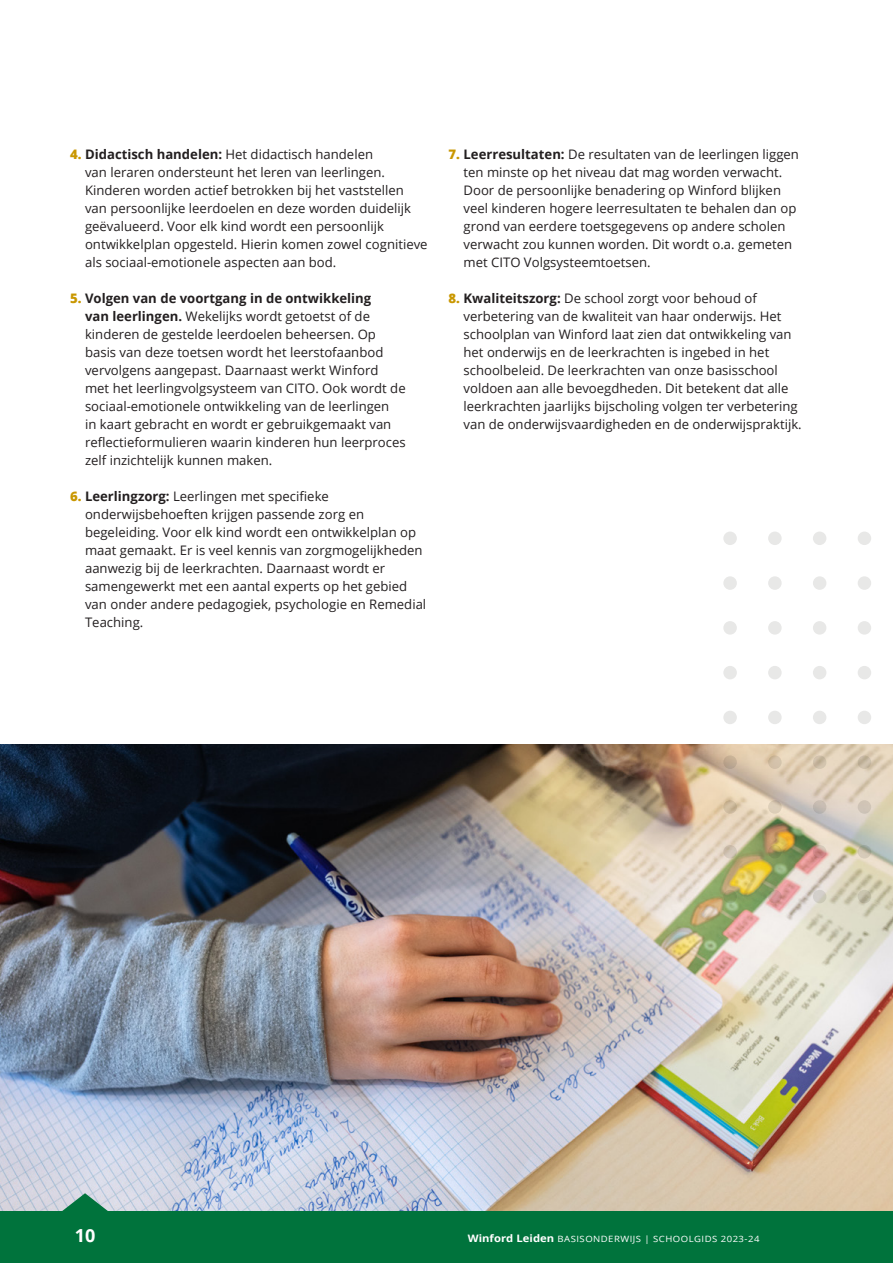
<style>
.page{position:relative;width:893px;height:1263px;background:#fff}
.page>*{position:absolute;margin:0;border:0;box-sizing:border-box;transform-origin:0 0}
.t1{font:700 18px "Open Sans";color:#fff}
.t2{font:13.2px/18px "Open Sans";color:#231f20}
.t3{font:8.7px "Open Sans";letter-spacing:.05em;color:#fff;scale:1.1 1}
.s1{font-weight:800;color:#c99700}
.s2{font-weight:700}
.s3{font-weight:700;font-size:10.2px}
</style>
<div class="page">
<img style="left:0;top:744px;width:893px;height:468px">
<div style="left:858px;top:531px;width:13px;height:14px;background:#e8e8e7;border-radius:50%"></div>
<div style="left:858px;top:576px;width:13px;height:14px;background:#e8e8e7;border-radius:50%"></div>
<div style="left:858px;top:621px;width:13px;height:14px;background:#e8e8e7;border-radius:50%"></div>
<div style="left:858px;top:666px;width:13px;height:13px;background:#e8e8e7;border-radius:50%"></div>
<div style="left:858px;top:711px;width:13px;height:13px;background:#e8e8e7;border-radius:50%"></div>
<svg style="left:858px;top:755px;width:13px;height:14px"></svg>
<div style="left:858px;top:800px;width:13px;height:14px;background:#d0c4b6;border-radius:50%"></div>
<svg style="left:858px;top:845px;width:13px;height:13px"></svg>
<svg style="left:858px;top:890px;width:13px;height:13px"></svg>
<div style="left:813px;top:531px;width:13px;height:14px;background:#e8e8e7;border-radius:50%"></div>
<div style="left:813px;top:576px;width:13px;height:14px;background:#e8e8e7;border-radius:50%"></div>
<div style="left:813px;top:621px;width:13px;height:14px;background:#e8e8e7;border-radius:50%"></div>
<div style="left:813px;top:666px;width:13px;height:13px;background:#e8e8e7;border-radius:50%"></div>
<div style="left:813px;top:711px;width:13px;height:13px;background:#e8e8e7;border-radius:50%"></div>
<svg style="left:813px;top:755px;width:13px;height:14px"></svg>
<svg style="left:813px;top:800px;width:13px;height:14px"></svg>
<svg style="left:813px;top:845px;width:13px;height:13px"></svg>
<svg style="left:813px;top:890px;width:13px;height:13px"></svg>
<div style="left:768px;top:531px;width:14px;height:14px;background:#e8e8e7;border-radius:50%"></div>
<div style="left:768px;top:576px;width:14px;height:14px;background:#e8e8e7;border-radius:50%"></div>
<div style="left:768px;top:621px;width:14px;height:14px;background:#e8e8e7;border-radius:50%"></div>
<div style="left:768px;top:666px;width:14px;height:13px;background:#e8e8e7;border-radius:50%"></div>
<div style="left:768px;top:711px;width:14px;height:13px;background:#e8e8e7;border-radius:50%"></div>
<svg style="left:768px;top:755px;width:14px;height:14px"></svg>
<svg style="left:768px;top:800px;width:14px;height:14px"></svg>
<svg style="left:768px;top:845px;width:14px;height:13px"></svg>
<svg style="left:768px;top:890px;width:14px;height:13px"></svg>
<div style="left:723px;top:531px;width:14px;height:14px;background:#e8e8e7;border-radius:50%"></div>
<div style="left:723px;top:576px;width:14px;height:14px;background:#e8e8e7;border-radius:50%"></div>
<div style="left:723px;top:621px;width:14px;height:14px;background:#e8e8e7;border-radius:50%"></div>
<div style="left:723px;top:666px;width:14px;height:13px;background:#e8e8e7;border-radius:50%"></div>
<div style="left:723px;top:711px;width:14px;height:13px;background:#e8e8e7;border-radius:50%"></div>
<svg style="left:723px;top:755px;width:14px;height:14px"></svg>
<svg style="left:723px;top:800px;width:14px;height:14px"></svg>
<svg style="left:723px;top:845px;width:14px;height:13px"></svg>
<svg style="left:723px;top:890px;width:14px;height:13px"></svg>
<div style="left:0;top:1212px;width:893px;height:51px;background:#00733c"></div>
<svg style="left:61px;top:1193px;width:48px;height:19px"></svg>
<p class="t2" style="left:85px;top:145px;width:344px;text-indent:-15px"><span class="s1">4.</span> <span class="s2">Didactisch handelen:</span> Het didactisch handelen<br>van leraren ondersteunt het leren van leerlingen.<br>Kinderen worden actief betrokken bij het vaststellen van persoonlijke leerdoelen en deze worden duidelijk geëvalueerd. Voor elk kind wordt een persoonlijk ontwikkelplan opgesteld. Hierin komen zowel cognitieve als sociaal-emotionele aspecten aan bod.</p>
<p class="t2" style="left:85px;top:289px;width:322px;text-indent:-15px"><span class="s1">5.</span> <span class="s2">Volgen van de voortgang in de ontwikkeling<br>van leerlingen.</span> Wekelijks wordt getoetst of de kinderen de gestelde leerdoelen beheersen. Op basis van deze toetsen wordt het leerstofaanbod vervolgens aangepast. Daarnaast werkt Winford met het leerlingvolgsysteem van CITO. Ook wordt de sociaal-emotionele ontwikkeling van de leerlingen<br>in kaart gebracht en wordt er gebruikgemaakt van reflectieformulieren waarin kinderen hun leerproces zelf inzichtelijk kunnen maken.</p>
<p class="t2" style="left:85px;top:487px;width:343px;text-indent:-15px"><span class="s1">6.</span> <span class="s2">Leerlingzorg:</span> Leerlingen met specifieke onderwijsbehoeften krijgen passende zorg en begeleiding. Voor elk kind wordt een ontwikkelplan op maat gemaakt. Er is veel kennis van zorgmogelijkheden aanwezig bij de leerkrachten. Daarnaast wordt er samengewerkt met een aantal experts op het gebied van onder andere pedagogiek, psychologie en Remedial Teaching.</p>
<p class="t2" style="left:463px;top:145px;width:337px;text-indent:-15px"><span class="s1">7.</span> <span class="s2">Leerresultaten:</span> De resultaten van de leerlingen liggen ten minste op het niveau dat mag worden verwacht.<br>Door de persoonlijke benadering op Winford blijken veel kinderen hogere leerresultaten te behalen dan op grond van eerdere toetsgegevens op andere scholen verwacht zou kunnen worden. Dit wordt o.a. gemeten met CITO Volgsysteemtoetsen.</p>
<p class="t2" style="left:463px;top:289px;width:340px;text-indent:-15px"><span class="s1">8.</span> <span class="s2">Kwaliteitszorg:</span> De school zorgt voor behoud of verbetering van de kwaliteit van haar onderwijs. Het schoolplan van Winford laat zien dat ontwikkeling van het onderwijs en de leerkrachten is ingebed in het schoolbeleid. De leerkrachten van onze basisschool voldoen aan alle bevoegdheden. Dit betekent dat alle leerkrachten jaarlijks bijscholing volgen ter verbetering van de onderwijsvaardigheden en de onderwijspraktijk.</p>
<h1 class="t1" style="left:75px;top:1222px;width:22px">10</h1>
<p class="t3" style="left:468px;top:1232px;width:267px"><span class="s3">Winford Leiden</span> BASISONDERWIJS | SCHOOLGIDS 2023-24</p>
</div>
